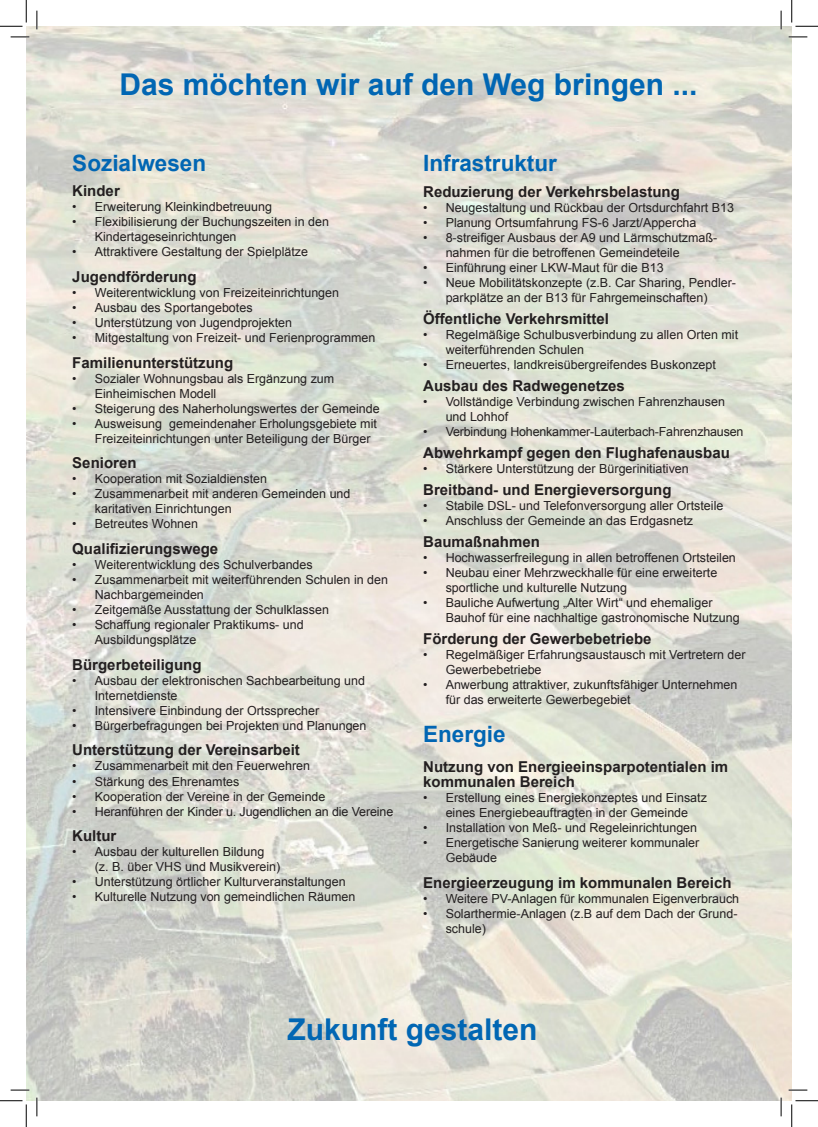
<style>
.page{position:relative;width:818px;height:1127px;background:#fff}
.page>*{position:absolute;margin:0;border:0;box-sizing:border-box;transform-origin:0 0}
.t1{font:700 30px "Arial";color:#0166b3}
.t2{font:700 22.5px "Arial";color:#0166b3}
.t3{font:700 15px/15px "Arial";color:#231f20}
.t4{font:12.5px/15px "Arial";color:#231f20}
</style>
<div class="page">
<img style="left:26px;top:26px;width:766px;height:1074px">
<svg style="left:11px;top:36px;width:18px;height:2px"></svg>
<svg style="left:788px;top:36px;width:19px;height:2px"></svg>
<svg style="left:11px;top:1088px;width:18px;height:2px"></svg>
<svg style="left:788px;top:1088px;width:19px;height:2px"></svg>
<svg style="left:36px;top:11px;width:2px;height:18px"></svg>
<svg style="left:36px;top:1097px;width:2px;height:18px"></svg>
<svg style="left:780px;top:11px;width:2px;height:18px"></svg>
<svg style="left:780px;top:1097px;width:2px;height:18px"></svg>
<svg style="left:0;top:0;width:27px;height:27px"></svg>
<svg style="left:0;top:1100px;width:27px;height:26px"></svg>
<svg style="left:791px;top:0;width:27px;height:27px"></svg>
<svg style="left:791px;top:1100px;width:27px;height:26px"></svg>
<h1 class="t1" style="left:119px;top:64px;width:579px">Das möchten wir auf den Weg bringen ...</h1>
<h2 class="t2" style="left:72px;top:148px;width:135px">Sozialwesen</h2>
<p class="t3" style="left:72px;top:184px;width:49px">Kinder</p>
<p class="t4" style="left:72px;top:199px;width:201px">• Erweiterung Kleinkindbetreuung</p>
<p class="t4" style="left:95px;top:214px;width:236px;text-indent:-22px">• Flexibilisierung der Buchungszeiten in den<br>Kindertageseinrichtungen</p>
<p class="t4" style="left:72px;top:244px;width:237px">• Attraktivere Gestaltung der Spielplätze</p>
<p class="t3" style="left:72px;top:269px;width:126px">Jugendförderung</p>
<p class="t4" style="left:72px;top:285px;width:268px">• Weiterentwicklung von Freizeiteinrichtungen</p>
<p class="t4" style="left:72px;top:300px;width:182px">• Ausbau des Sportangebotes</p>
<p class="t4" style="left:72px;top:315px;width:221px">• Unterstützung von Jugendprojekten</p>
<p class="t4" style="left:72px;top:330px;width:305px">• Mitgestaltung von Freizeit- und Ferienprogrammen</p>
<p class="t3" style="left:72px;top:355px;width:162px">Familienunterstützung</p>
<p class="t4" style="left:95px;top:371px;width:241px;text-indent:-22px">• Sozialer Wohnungsbau als Ergänzung zum<br>Einheimischen Modell</p>
<p class="t4" style="left:72px;top:401px;width:309px">• Steigerung des Naherholungswertes der Gemeinde</p>
<p class="t4" style="left:95px;top:416px;width:284px;text-indent:-22px">• Ausweisung gemeindenaher Erholungsgebiete mit<br>Freizeiteinrichtungen unter Beteiligung der Bürger</p>
<p class="t3" style="left:72px;top:456px;width:66px">Senioren</p>
<p class="t4" style="left:72px;top:471px;width:196px">• Kooperation mit Sozialdiensten</p>
<p class="t4" style="left:95px;top:486px;width:257px;text-indent:-22px">• Zusammenarbeit mit anderen Gemeinden und karitativen Einrichtungen</p>
<p class="t4" style="left:72px;top:516px;width:127px">• Betreutes Wohnen</p>
<p class="t3" style="left:72px;top:541px;width:147px">Qualifizierungswege</p>
<p class="t4" style="left:72px;top:557px;width:242px">• Weiterentwicklung des Schulverbandes</p>
<p class="t4" style="left:95px;top:572px;width:295px;text-indent:-23px">• Zusammenarbeit mit weiterführenden Schulen in den<br>Nachbargemeinden</p>
<p class="t4" style="left:72px;top:602px;width:258px">• Zeitgemäße Ausstattung der Schulklassen</p>
<p class="t4" style="left:95px;top:617px;width:210px;text-indent:-22px">• Schaffung regionaler Praktikums- und<br>Ausbildungsplätze</p>
<p class="t3" style="left:72px;top:657px;width:131px">Bürgerbeteiligung</p>
<p class="t4" style="left:95px;top:673px;width:272px;text-indent:-23px">• Ausbau der elektronischen Sachbearbeitung und<br>Internetdienste</p>
<p class="t4" style="left:72px;top:703px;width:248px">• Intensivere Einbindung der Ortssprecher</p>
<p class="t4" style="left:72px;top:718px;width:296px">• Bürgerbefragungen bei Projekten und Planungen</p>
<p class="t3" style="left:72px;top:743px;width:229px">Unterstützung der Vereinsarbeit</p>
<p class="t4" style="left:72px;top:758px;width:239px">• Zusammenarbeit mit den Feuerwehren</p>
<p class="t4" style="left:72px;top:773px;width:169px">• Stärkung des Ehrenamtes</p>
<p class="t4" style="left:72px;top:788px;width:255px">• Kooperation der Vereine in der Gemeinde</p>
<p class="t4" style="left:72px;top:803px;width:323px">• Heranführen der Kinder u. Jugendlichen an die Vereine</p>
<p class="t3" style="left:72px;top:828px;width:46px">Kultur</p>
<p class="t4" style="left:95px;top:844px;width:187px;text-indent:-23px">• Ausbau der kulturellen Bildung (z. B. über VHS und Musikverein)</p>
<p class="t4" style="left:72px;top:874px;width:275px">• Unterstützung örtlicher Kulturveranstaltungen</p>
<p class="t4" style="left:72px;top:889px;width:285px">• Kulturelle Nutzung von gemeindlichen Räumen</p>
<h2 class="t2" style="left:423px;top:148px;width:135px">Infrastruktur</h2>
<p class="t3" style="left:423px;top:184px;width:258px">Reduzierung der Verkehrsbelastung</p>
<p class="t4" style="left:423px;top:200px;width:312px">• Neugestaltung und Rückbau der Ortsdurchfahrt B13</p>
<p class="t4" style="left:423px;top:215px;width:275px">• Planung Ortsumfahrung FS-6 Jarzt/Appercha</p>
<p class="t4" style="left:446px;top:230px;width:273px;text-indent:-22px">• 8-streifiger Ausbaus der A9 und Lärmschutzmaß&shy;nahmen für die betroffenen Gemeindeteile</p>
<p class="t4" style="left:423px;top:260px;width:242px">• Einführung einer LKW-Maut für die B13</p>
<p class="t4" style="left:423px;top:275px;width:314px;text-align:center">• Neue Mobilitätskonzepte (z.B. Car Sharing, Pendler&shy;parkplätze an der B13 für Fahrgemeinschaften)</p>
<p class="t3" style="left:423px;top:311px;width:187px">Öffentliche Verkehrsmittel</p>
<p class="t4" style="left:446px;top:327px;width:294px;text-indent:-22px">• Regelmäßige Schulbusverbindung zu allen Orten mit weiterführenden Schulen</p>
<p class="t4" style="left:423px;top:357px;width:294px">• Erneuertes, landkreisübergreifendes Buskonzept</p>
<p class="t3" style="left:423px;top:378px;width:203px">Ausbau des Radwegenetzes</p>
<p class="t4" style="left:446px;top:394px;width:281px;text-indent:-22px">• Vollständige Verbindung zwischen Fahrenzhausen und Lohhof</p>
<p class="t4" style="left:423px;top:424px;width:322px">• Verbindung Hohenkammer-Lauterbach-Fahrenzhausen</p>
<p class="t3" style="left:423px;top:445px;width:308px">Abwehrkampf gegen den Flughafenausbau</p>
<p class="t4" style="left:423px;top:461px;width:267px">• Stärkere Unterstützung der Bürgerinitiativen</p>
<p class="t3" style="left:423px;top:482px;width:250px">Breitband- und Energieversorgung</p>
<p class="t4" style="left:423px;top:498px;width:302px">• Stabile DSL- und Telefonversorgung aller Ortsteile</p>
<p class="t4" style="left:423px;top:513px;width:271px">• Anschluss der Gemeinde an das Erdgasnetz</p>
<p class="t3" style="left:423px;top:535px;width:118px">Baumaßnahmen</p>
<p class="t4" style="left:423px;top:550px;width:314px">• Hochwasserfreilegung in allen betroffenen Ortsteilen</p>
<p class="t4" style="left:446px;top:565px;width:273px;text-indent:-22px">• Neubau einer Mehrzweckhalle für eine erweiterte sportliche und kulturelle Nutzung</p>
<p class="t4" style="left:446px;top:595px;width:295px;text-indent:-22px">• Bauliche Aufwertung „Alter Wirt“ und ehemaliger<br>Bauhof für eine nachhaltige gastronomische Nutzung</p>
<p class="t3" style="left:423px;top:632px;width:230px">Förderung der Gewerbebetriebe</p>
<p class="t4" style="left:446px;top:647px;width:301px;text-indent:-22px">• Regelmäßiger Erfahrungsaustausch mit Vertretern der<br>Gewerbebetriebe</p>
<p class="t4" style="left:446px;top:677px;width:293px;text-indent:-22px">• Anwerbung attraktiver, zukunftsfähiger Unternehmen für das erweiterte Gewerbegebiet</p>
<h2 class="t2" style="left:423px;top:719px;width:84px">Energie</h2>
<p class="t3" style="left:423px;top:759px;width:307px">Nutzung von Energieeinsparpotentialen im kommunalen Bereich</p>
<p class="t4" style="left:423px;top:790px;width:285px;text-align:center">• Erstellung eines Energiekonzeptes und Einsatz eines Energiebeauftragten in der Gemeinde</p>
<p class="t4" style="left:423px;top:820px;width:276px">• Installation von Meß- und Regeleinrichtungen</p>
<p class="t4" style="left:446px;top:835px;width:255px;text-indent:-22px">• Energetische Sanierung weiterer kommunaler<br>Gebäude</p>
<p class="t3" style="left:423px;top:875px;width:310px">Energieerzeugung im kommunalen Bereich</p>
<p class="t4" style="left:423px;top:890px;width:317px">• Weitere PV-Anlagen für kommunalen Eigenverbrauch</p>
<p class="t4" style="left:446px;top:905px;width:293px;text-indent:-22px">• Solarthermie-Anlagen (z.B auf dem Dach der Grund&shy;schule)</p>
<h1 class="t1" style="left:287px;top:1009px;width:252px">Zukunft gestalten</h1>
</div>
